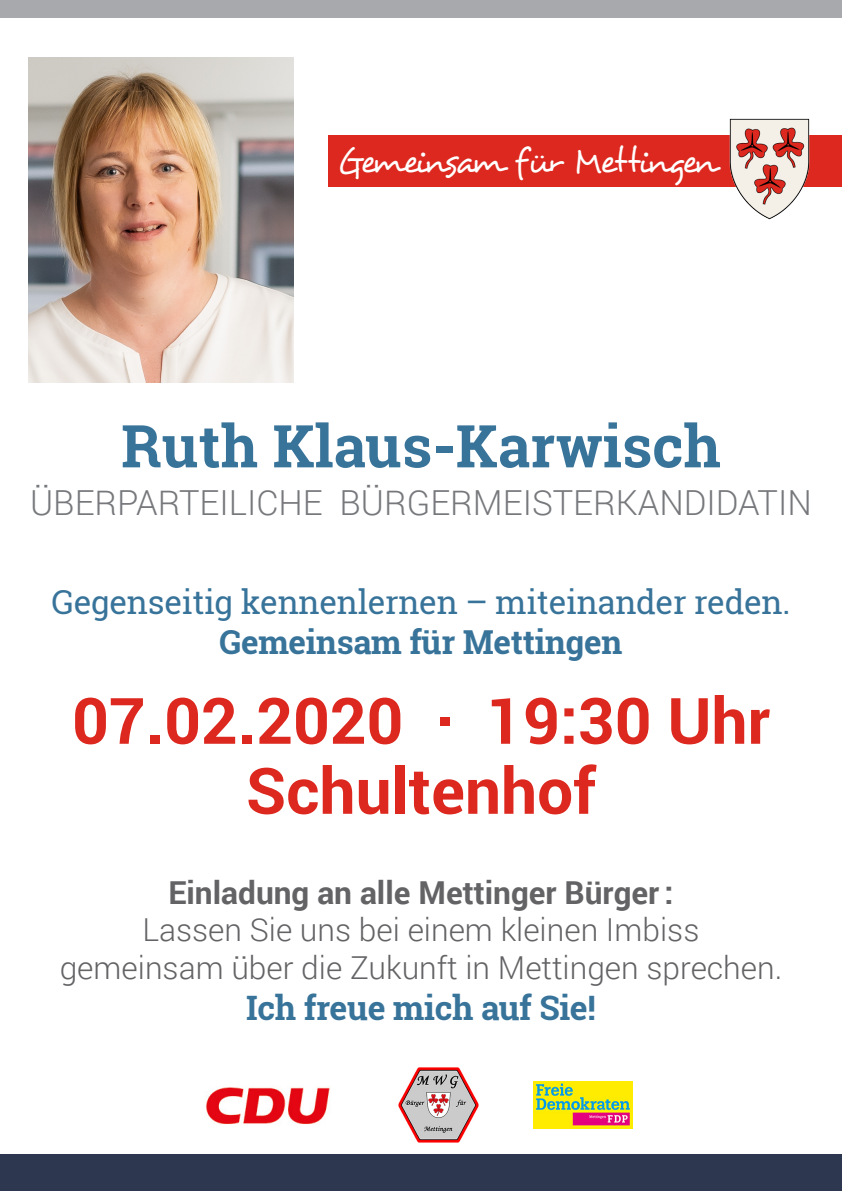
<style>
.page{position:relative;width:842px;height:1191px;background:#fff}
.page>*{position:absolute;margin:0;border:0;box-sizing:border-box;transform-origin:0 0}
.t1{font:700 64px/70px "Roboto";color:#dc281e;text-align:center}
.t2{font:700 59px "Roboto Slab";color:#38739a}
.t3{font:35.2px "Desyrel";letter-spacing:-.08em;color:#fff}
.t4{font:300 34.5px "Roboto";color:#76787b}
.t5{font:700 33.6px "Roboto Slab";letter-spacing:-.01em;color:#38739a}
.t6{font:33px "Roboto Slab";letter-spacing:-.01em;color:#38739a}
.t7{font:700 33px "Roboto Slab";letter-spacing:-.01em;color:#38739a}
.t8{font:300 31.6px/37.9px "Roboto";color:#636366;text-align:center}
.t9{font:700 31.6px "Roboto";color:#636366}
</style>
<div class="page">
<div style="left:328px;top:135px;width:514px;height:52px;background:#dc281e"></div>
<img style="left:730px;top:118px;width:79px;height:101px">
<div style="left:0;top:0;width:842px;height:18px;background:#a8a9ad"></div>
<div style="left:0;top:1154px;width:842px;height:37px;background:#2d3750"></div>
<img style="left:28px;top:57px;width:265px;height:326px">
<img style="left:206px;top:1087px;width:125px;height:37px">
<img style="left:533px;top:1082px;width:99px;height:46px">
<img style="left:398px;top:1067px;width:81px;height:76px">
<p class="t3" style="left:337px;top:140px;width:381px">Gemeinsam für Mettingen</p>
<p class="t2" style="left:121px;top:405px;width:601px">Ruth Klaus-Karwisch</p>
<p class="t4" style="left:30px;top:479px;width:783px">ÜBERPARTEILICHE BÜRGERMEISTERKANDIDATIN</p>
<p class="t6" style="left:52px;top:579px;width:740px">Gegenseitig kennenlernen – miteinander reden.</p>
<p class="t7" style="left:220px;top:619px;width:404px">Gemeinsam für Mettingen</p>
<p class="t1" style="left:72px;top:683px;width:699px">07.02.2020 · 19:30 Uhr<br>Schultenhof</p>
<p class="t9" style="left:168px;top:870px;width:507px">Einladung an alle Mettinger Bürger :</p>
<p class="t8" style="left:60px;top:910px;width:724px">Lassen Sie uns bei einem kleinen Imbiss gemeinsam über die Zukunft in Mettingen sprechen.</p>
<p class="t5" style="left:246px;top:984px;width:351px">Ich freue mich auf Sie!</p>
</div>
